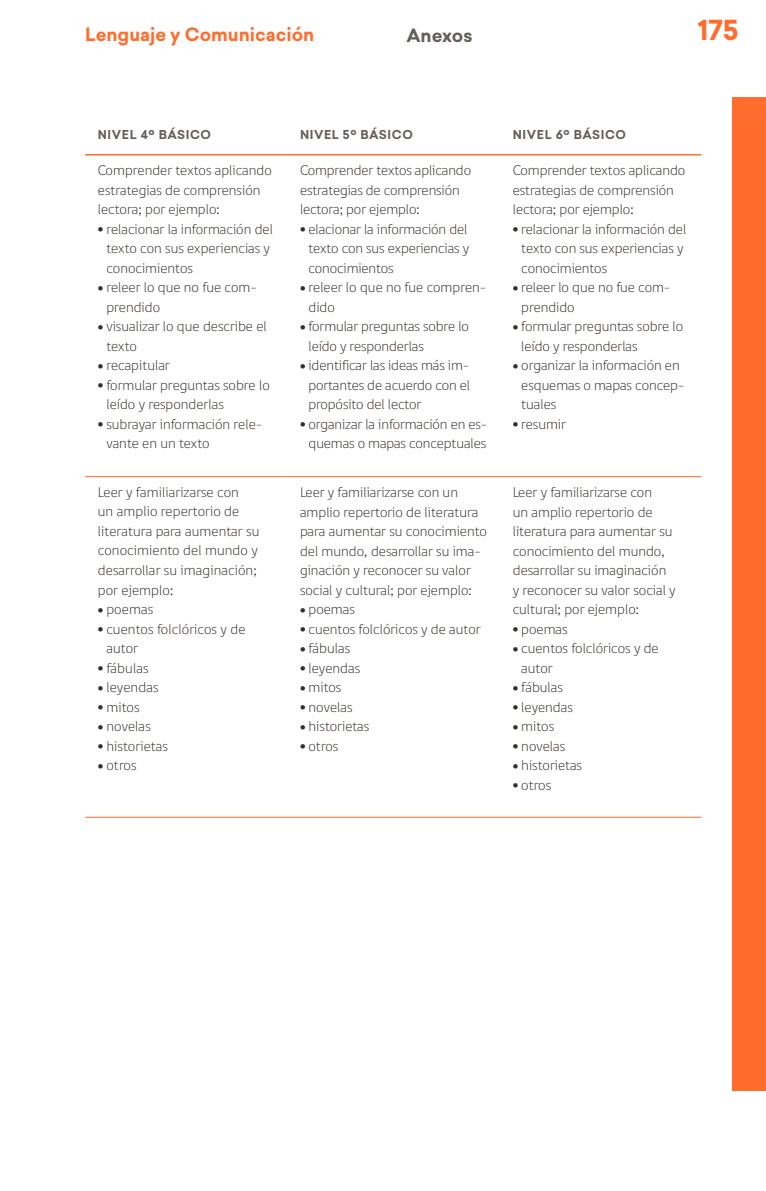
<style>
.page{position:relative;width:766px;height:1191px;background:#fff}
.page>*{position:absolute;margin:0;border:0;box-sizing:border-box;transform-origin:0 0}
.t1{font:700 27px "Sailec";color:#ff6c2c}
.t2{font:700 18px "Sailec";color:#ff6c2c}
.t3{font:700 18px "Sailec";color:#635f5b}
.t4{font:14.25px/19.5px "Dignathin";color:#362f29}
.t5{font:700 12px "Sailec";letter-spacing:.05em;color:#635f5b}
.t6{font:6px "Digna Picto";color:#362f29}
</style>
<div class="page">
<div style="left:731px;top:98px;width:34px;height:993px;background:#ff6c2c"></div>
<hr style="left:85px;top:154px;width:202px;height:1px;background:#ff6c2c">
<hr style="left:287px;top:154px;width:213px;height:1px;background:#ff6c2c">
<hr style="left:500px;top:154px;width:201px;height:1px;background:#ff6c2c">
<hr style="left:85px;top:476px;width:202px;height:1px;background:#ff6c2c">
<hr style="left:287px;top:476px;width:213px;height:1px;background:#ff6c2c">
<hr style="left:500px;top:476px;width:201px;height:1px;background:#ff6c2c">
<hr style="left:85px;top:817px;width:202px;height:1px;background:#ff6c2c">
<hr style="left:287px;top:817px;width:213px;height:1px;background:#ff6c2c">
<hr style="left:500px;top:817px;width:201px;height:1px;background:#ff6c2c">
<p class="t2" style="left:85px;top:22px;width:231px">Lenguaje y Comunicación</p>
<p class="t3" style="left:406px;top:22px;width:67px">Anexos</p>
<h1 class="t1" style="left:697px;top:11px;width:42px">175</h1>
<p class="t5" style="left:98px;top:126px;width:115px">NIVEL 4º BÁSICO</p>
<p class="t5" style="left:300px;top:126px;width:114px">NIVEL 5º BÁSICO</p>
<p class="t5" style="left:512px;top:126px;width:115px">NIVEL 6º BÁSICO</p>
<p class="t4" style="left:98px;top:161px;width:175px">Comprender textos aplicando estrategias de comprensión lectora; por ejemplo:</p>
<p class="t6" style="left:98px;top:226px;width:7px">ú</p>
<p class="t4" style="left:106px;top:219px;width:168px">relacionar la información del texto con sus experiencias y conocimientos</p>
<p class="t6" style="left:98px;top:285px;width:7px">ú</p>
<p class="t4" style="left:106px;top:278px;width:152px">releer lo que no fue com&shy;prendido</p>
<p class="t6" style="left:98px;top:324px;width:7px">ú</p>
<p class="t4" style="left:106px;top:317px;width:162px">visualizar lo que describe el texto</p>
<p class="t6" style="left:98px;top:363px;width:7px">ú</p>
<p class="t4" style="left:106px;top:356px;width:65px">recapitular</p>
<p class="t6" style="left:98px;top:382px;width:7px">ú</p>
<p class="t4" style="left:106px;top:375px;width:165px">formular preguntas sobre lo leído y responderlas</p>
<p class="t6" style="left:98px;top:421px;width:7px">ú</p>
<p class="t4" style="left:106px;top:414px;width:157px">subrayar información rele&shy;vante en un texto</p>
<p class="t4" style="left:300px;top:161px;width:173px">Comprender textos aplicando estrategias de comprensión lectora; por ejemplo:</p>
<p class="t6" style="left:300px;top:226px;width:7px">ú</p>
<p class="t4" style="left:308px;top:219px;width:162px;text-align:justify">elacionar la información del texto con sus experiencias y conocimientos</p>
<p class="t6" style="left:300px;top:285px;width:7px">ú</p>
<p class="t4" style="left:308px;top:278px;width:179px">releer lo que no fue compren&shy;dido</p>
<p class="t6" style="left:300px;top:324px;width:7px">ú</p>
<p class="t4" style="left:308px;top:317px;width:162px">formular preguntas sobre lo leído y responderlas</p>
<p class="t6" style="left:300px;top:363px;width:7px">ú</p>
<p class="t4" style="left:308px;top:356px;width:163px;text-align:justify">identificar las ideas más im&shy;portantes de acuerdo con el propósito del lector</p>
<p class="t6" style="left:300px;top:421px;width:7px">ú</p>
<p class="t4" style="left:308px;top:414px;width:180px">organizar la información en es&shy;quemas o mapas conceptuales</p>
<p class="t4" style="left:512px;top:161px;width:174px">Comprender textos aplicando estrategias de comprensión lectora; por ejemplo:</p>
<p class="t6" style="left:512px;top:226px;width:7px">ú</p>
<p class="t4" style="left:521px;top:219px;width:166px">relacionar la información del texto con sus experiencias y conocimientos</p>
<p class="t6" style="left:512px;top:285px;width:7px">ú</p>
<p class="t4" style="left:521px;top:278px;width:150px">releer lo que no fue com&shy;prendido</p>
<p class="t6" style="left:512px;top:324px;width:7px">ú</p>
<p class="t4" style="left:521px;top:317px;width:163px">formular preguntas sobre lo leído y responderlas</p>
<p class="t6" style="left:512px;top:363px;width:7px">ú</p>
<p class="t4" style="left:521px;top:356px;width:165px">organizar la información en esquemas o mapas concep&shy;tuales</p>
<p class="t6" style="left:512px;top:421px;width:7px">ú</p>
<p class="t4" style="left:521px;top:414px;width:46px">resumir</p>
<p class="t4" style="left:98px;top:482px;width:163px">Leer y familiarizarse con<br>un amplio repertorio de literatura para aumentar su conocimiento del mundo y desarrollar su imaginación; por ejemplo:</p>
<p class="t6" style="left:98px;top:607px;width:7px">ú</p>
<p class="t4" style="left:106px;top:599px;width:48px">poemas</p>
<p class="t6" style="left:98px;top:626px;width:7px">ú</p>
<p class="t4" style="left:106px;top:619px;width:140px">cuentos folclóricos y de autor</p>
<p class="t6" style="left:98px;top:665px;width:7px">ú</p>
<p class="t4" style="left:106px;top:658px;width:44px">fábulas</p>
<p class="t6" style="left:98px;top:685px;width:7px">ú</p>
<p class="t4" style="left:106px;top:677px;width:54px">leyendas</p>
<p class="t6" style="left:98px;top:704px;width:7px">ú</p>
<p class="t4" style="left:106px;top:697px;width:35px">mitos</p>
<p class="t6" style="left:98px;top:724px;width:7px">ú</p>
<p class="t4" style="left:106px;top:716px;width:46px">novelas</p>
<p class="t6" style="left:98px;top:743px;width:7px">ú</p>
<p class="t4" style="left:106px;top:736px;width:63px">historietas</p>
<p class="t6" style="left:98px;top:763px;width:7px">ú</p>
<p class="t4" style="left:106px;top:755px;width:32px">otros</p>
<p class="t4" style="left:300px;top:482px;width:188px">Leer y familiarizarse con un amplio repertorio de literatura para aumentar su conocimiento del mundo, desarrollar su ima&shy;ginación y reconocer su valor social y cultural; por ejemplo:</p>
<p class="t6" style="left:300px;top:607px;width:7px">ú</p>
<p class="t4" style="left:308px;top:599px;width:48px">poemas</p>
<p class="t6" style="left:300px;top:626px;width:7px">ú</p>
<p class="t4" style="left:308px;top:619px;width:173px">cuentos folclóricos y de autor</p>
<p class="t6" style="left:300px;top:646px;width:7px">ú</p>
<p class="t4" style="left:308px;top:638px;width:43px">fábulas</p>
<p class="t6" style="left:300px;top:665px;width:7px">ú</p>
<p class="t4" style="left:308px;top:658px;width:53px">leyendas</p>
<p class="t6" style="left:300px;top:685px;width:7px">ú</p>
<p class="t4" style="left:308px;top:677px;width:34px">mitos</p>
<p class="t6" style="left:300px;top:704px;width:7px">ú</p>
<p class="t4" style="left:308px;top:697px;width:45px">novelas</p>
<p class="t6" style="left:300px;top:724px;width:7px">ú</p>
<p class="t4" style="left:308px;top:716px;width:62px">historietas</p>
<p class="t6" style="left:300px;top:743px;width:7px">ú</p>
<p class="t4" style="left:308px;top:736px;width:31px">otros</p>
<p class="t4" style="left:512px;top:482px;width:164px">Leer y familiarizarse con<br>un amplio repertorio de literatura para aumentar su conocimiento del mundo, desarrollar su imaginación y reconocer su valor social y cultural; por ejemplo:</p>
<p class="t6" style="left:512px;top:626px;width:7px">ú</p>
<p class="t4" style="left:521px;top:619px;width:48px">poemas</p>
<p class="t6" style="left:512px;top:646px;width:7px">ú</p>
<p class="t4" style="left:521px;top:638px;width:139px">cuentos folclóricos y de autor</p>
<p class="t6" style="left:512px;top:685px;width:7px">ú</p>
<p class="t4" style="left:521px;top:677px;width:43px">fábulas</p>
<p class="t6" style="left:512px;top:704px;width:7px">ú</p>
<p class="t4" style="left:521px;top:697px;width:53px">leyendas</p>
<p class="t6" style="left:512px;top:724px;width:7px">ú</p>
<p class="t4" style="left:521px;top:716px;width:34px">mitos</p>
<p class="t6" style="left:512px;top:743px;width:7px">ú</p>
<p class="t4" style="left:521px;top:736px;width:45px">novelas</p>
<p class="t6" style="left:512px;top:763px;width:7px">ú</p>
<p class="t4" style="left:521px;top:755px;width:62px">historietas</p>
<p class="t6" style="left:512px;top:782px;width:7px">ú</p>
<p class="t4" style="left:521px;top:775px;width:31px">otros</p>
</div>
